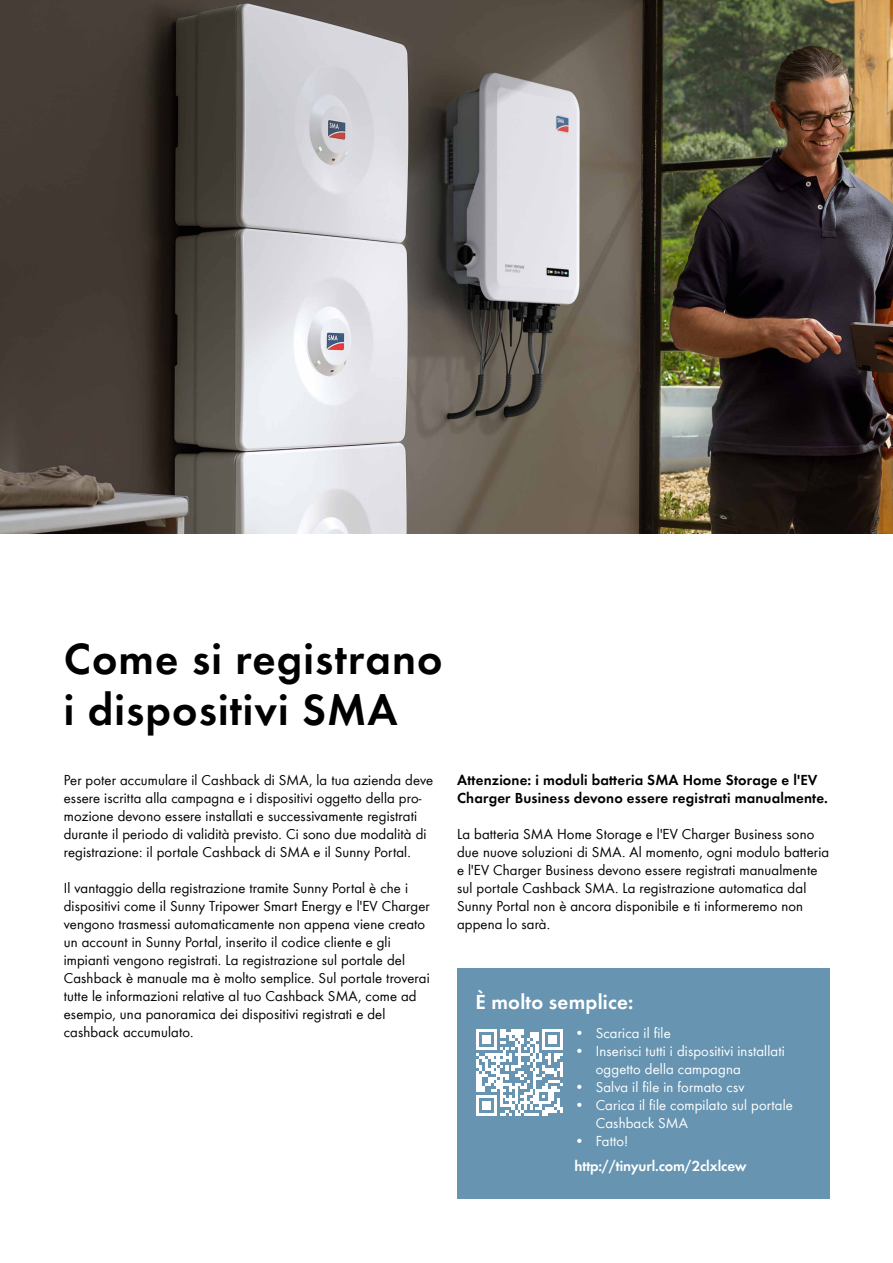
<style>
.page{position:relative;width:893px;height:1263px;background:#fff}
.page>*{position:absolute;margin:0;border:0;box-sizing:border-box;transform-origin:0 0}
.t1{font:600 45px/51px "SMA Futura Global";letter-spacing:.025em;color:#000}
.t2{font:600 21px "SMA Futura Global";letter-spacing:.01em;color:#fff}
.t3{font:15px/18px "SMA Futura Global";letter-spacing:.01em;color:#000}
.t4{font:15px/18px "SMA Futura Global";letter-spacing:.01em;color:#fff}
.t5{font:600 15px/18px "SMA Futura Global";letter-spacing:.01em;color:#000}
.t6{font:600 15px "SMA Futura Global";letter-spacing:-.01em;color:#fff}
</style>
<div class="page">
<div style="left:457px;top:968px;width:372px;height:231px;background:#6694b1"></div>
<svg style="left:476px;top:1029px;width:87px;height:87px"></svg>
<img style="left:0;top:0;width:893px;height:534px">
<h1 class="t1" style="left:64px;top:633px;width:380px">Come si registrano i dispositivi SMA</h1>
<p class="t3" style="left:64px;top:771px;width:371px">Per poter accumulare il Cashback di SMA, la tua azienda deve essere iscritta alla campagna e i dispositivi oggetto della pro&shy;mozione devono essere installati e successivamente registrati durante il periodo di validità previsto. Ci sono due modalità di registrazione: il portale Cashback di SMA e il Sunny Portal.</p>
<p class="t3" style="left:64px;top:879px;width:368px">Il vantaggio della registrazione tramite Sunny Portal è che i dispositivi come il Sunny Tripower Smart Energy e l'EV Charger vengono trasmessi automaticamente non appena viene creato un account in Sunny Portal, inserito il codice cliente e gli impianti vengono registrati. La registrazione sul portale del Cashback è manuale ma è molto semplice. Sul portale troverai tutte le informazioni relative al tuo Cashback SMA, come ad esempio, una panoramica dei dispositivi registrati e del cashback accumulato.</p>
<p class="t5" style="left:457px;top:771px;width:372px">Attenzione: i moduli batteria SMA Home Storage e l'EV<br>Charger Business devono essere registrati manualmente.</p>
<p class="t3" style="left:457px;top:825px;width:374px">La batteria SMA Home Storage e l'EV Charger Business sono due nuove soluzioni di SMA. Al momento, ogni modulo batteria e l'EV Charger Business devono essere registrati manualmente sul portale Cashback SMA. La registrazione automatica dal Sunny Portal non è ancora disponibile e ti informeremo non appena lo sarà.</p>
<h2 class="t2" style="left:475px;top:989px;width:159px">È molto semplice:</h2>
<p class="t4" style="left:575px;top:1024px;width:98px">• Scarica il file</p>
<p class="t4" style="left:596px;top:1042px;width:190px;text-indent:-21px">• Inserisci tutti i dispositivi installati oggetto della campagna</p>
<p class="t4" style="left:575px;top:1078px;width:172px">• Salva il file in formato csv</p>
<p class="t4" style="left:596px;top:1096px;width:199px;text-indent:-21px">• Carica il file compilato sul portale<br>Cashback SMA</p>
<p class="t4" style="left:575px;top:1132px;width:55px">• Fatto!</p>
<p class="t6" style="left:575px;top:1157px;width:173px">http://tinyurl.com/2clxlcew</p>
</div>
